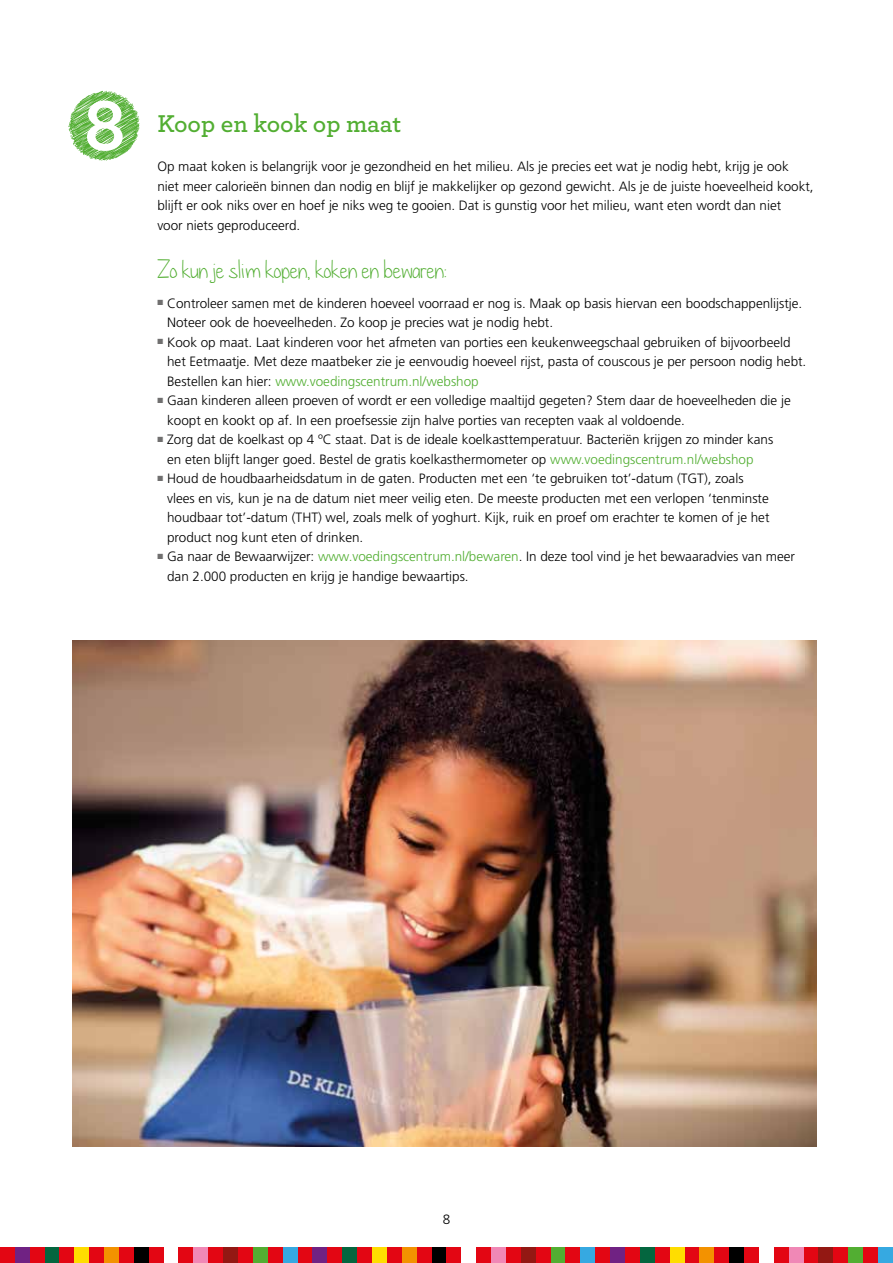
<style>
.page{position:relative;width:893px;height:1263px;background:#fff}
.page>*{position:absolute;margin:0;border:0;box-sizing:border-box;transform-origin:0 0}
.t1{font:700 76.8px "Archer";color:#fff}
.t2{font:600 25.5px "Archer";color:#52ae32}
.t3{font:24px "dandelioninthespring";letter-spacing:.01em;color:#52ae32}
.t4{font:300 13.5px/19.5px "Frutiger";color:#000}
.s1{color:#52ae32}
</style>
<div class="page">
<img style="left:72px;top:640px;width:744px;height:506px">
<div style="left:0;top:1248px;width:15px;height:15px;background:#e30613"></div>
<div style="left:15px;top:1248px;width:15px;height:15px;background:#702283"></div>
<div style="left:30px;top:1248px;width:15px;height:15px;background:#e30613"></div>
<div style="left:45px;top:1248px;width:14px;height:15px;background:#04663f"></div>
<div style="left:59px;top:1248px;width:15px;height:15px;background:#e30613"></div>
<div style="left:74px;top:1248px;width:15px;height:15px;background:#fd0"></div>
<div style="left:89px;top:1248px;width:15px;height:15px;background:#e30613"></div>
<div style="left:104px;top:1248px;width:15px;height:15px;background:#f39200"></div>
<div style="left:119px;top:1248px;width:15px;height:15px;background:#e30613"></div>
<div style="left:134px;top:1248px;width:15px;height:15px;background:#000"></div>
<div style="left:149px;top:1248px;width:15px;height:15px;background:#e30613"></div>
<div style="left:179px;top:1248px;width:14px;height:15px;background:#e30613"></div>
<div style="left:193px;top:1248px;width:15px;height:15px;background:#f088b6"></div>
<div style="left:208px;top:1248px;width:15px;height:15px;background:#e30613"></div>
<div style="left:223px;top:1248px;width:15px;height:15px;background:#931813"></div>
<div style="left:238px;top:1248px;width:15px;height:15px;background:#e30613"></div>
<div style="left:253px;top:1248px;width:15px;height:15px;background:#52ae32"></div>
<div style="left:268px;top:1248px;width:15px;height:15px;background:#e30613"></div>
<div style="left:283px;top:1248px;width:15px;height:15px;background:#36a9e1"></div>
<div style="left:298px;top:1248px;width:14px;height:15px;background:#e30613"></div>
<div style="left:312px;top:1248px;width:15px;height:15px;background:#702283"></div>
<div style="left:327px;top:1248px;width:15px;height:15px;background:#e30613"></div>
<div style="left:342px;top:1248px;width:15px;height:15px;background:#04663f"></div>
<div style="left:357px;top:1248px;width:15px;height:15px;background:#e30613"></div>
<div style="left:372px;top:1248px;width:15px;height:15px;background:#fd0"></div>
<div style="left:387px;top:1248px;width:15px;height:15px;background:#e30613"></div>
<div style="left:402px;top:1248px;width:15px;height:15px;background:#f39200"></div>
<div style="left:417px;top:1248px;width:15px;height:15px;background:#e30613"></div>
<div style="left:432px;top:1248px;width:14px;height:15px;background:#000"></div>
<div style="left:446px;top:1248px;width:15px;height:15px;background:#e30613"></div>
<div style="left:476px;top:1248px;width:15px;height:15px;background:#e30613"></div>
<div style="left:491px;top:1248px;width:15px;height:15px;background:#f088b6"></div>
<div style="left:506px;top:1248px;width:15px;height:15px;background:#e30613"></div>
<div style="left:521px;top:1248px;width:15px;height:15px;background:#931813"></div>
<div style="left:536px;top:1248px;width:15px;height:15px;background:#e30613"></div>
<div style="left:551px;top:1248px;width:14px;height:15px;background:#52ae32"></div>
<div style="left:565px;top:1248px;width:15px;height:15px;background:#e30613"></div>
<div style="left:580px;top:1248px;width:15px;height:15px;background:#36a9e1"></div>
<div style="left:595px;top:1248px;width:15px;height:15px;background:#e30613"></div>
<div style="left:610px;top:1248px;width:15px;height:15px;background:#702283"></div>
<div style="left:625px;top:1248px;width:15px;height:15px;background:#e30613"></div>
<div style="left:640px;top:1248px;width:15px;height:15px;background:#04663f"></div>
<div style="left:655px;top:1248px;width:15px;height:15px;background:#e30613"></div>
<div style="left:670px;top:1248px;width:15px;height:15px;background:#fd0"></div>
<div style="left:685px;top:1248px;width:14px;height:15px;background:#e30613"></div>
<div style="left:699px;top:1248px;width:15px;height:15px;background:#f39200"></div>
<div style="left:714px;top:1248px;width:15px;height:15px;background:#e30613"></div>
<div style="left:729px;top:1248px;width:15px;height:15px;background:#000"></div>
<div style="left:744px;top:1248px;width:15px;height:15px;background:#e30613"></div>
<div style="left:774px;top:1248px;width:15px;height:15px;background:#e30613"></div>
<div style="left:789px;top:1248px;width:15px;height:15px;background:#f088b6"></div>
<div style="left:804px;top:1248px;width:14px;height:15px;background:#e30613"></div>
<div style="left:818px;top:1248px;width:15px;height:15px;background:#931813"></div>
<div style="left:833px;top:1248px;width:15px;height:15px;background:#e30613"></div>
<div style="left:848px;top:1248px;width:15px;height:15px;background:#52ae32"></div>
<div style="left:863px;top:1248px;width:15px;height:15px;background:#e30613"></div>
<div style="left:878px;top:1248px;width:15px;height:15px;background:#36a9e1"></div>
<svg style="left:68px;top:91px;width:71px;height:70px"></svg>
<h1 class="t1" style="left:84px;top:64px;width:43px">8</h1>
<h2 class="t2" style="left:157px;top:104px;width:245px">Koop en kook op maat</h2>
<p class="t4" style="left:157px;top:157px;width:658px">Op maat koken is belangrijk voor je gezondheid en het milieu. Als je precies eet wat je nodig hebt, krijg je ook niet meer calorieën binnen dan nodig en blijf je makkelijker op gezond gewicht. Als je de juiste hoeveelheid kookt, blijft er ook niks over en hoef je niks weg te gooien. Dat is gunstig voor het milieu, want eten wordt dan niet<br>voor niets geproduceerd.</p>
<h3 class="t3" style="left:157px;top:253px;width:291px">Zo kun je slim kopen, koken en bewaren:</h3>
<p class="t4" style="left:167px;top:293px;width:637px;text-indent:-10px"><sup>■</sup> Controleer samen met de kinderen hoeveel voorraad er nog is. Maak op basis hiervan een boodschappenlijstje.<br>Noteer ook de hoeveelheden. Zo koop je precies wat je nodig hebt.</p>
<p class="t4" style="left:167px;top:332px;width:641px;text-indent:-10px"><sup>■</sup> Kook op maat. Laat kinderen voor het afmeten van porties een keukenweegschaal gebruiken of bijvoorbeeld het Eetmaatje. Met deze maatbeker zie je eenvoudig hoeveel rijst, pasta of couscous je per persoon nodig hebt.<br>Bestellen kan hier: <span class="s1">www.voedingscentrum.nl/webshop</span></p>
<p class="t4" style="left:167px;top:391px;width:625px;text-indent:-10px"><sup>■</sup> Gaan kinderen alleen proeven of wordt er een volledige maaltijd gegeten? Stem daar de hoeveelheden die je koopt en kookt op af. In een proefsessie zijn halve porties van recepten vaak al voldoende.</p>
<p class="t4" style="left:167px;top:430px;width:608px;text-indent:-10px"><sup>■</sup> Zorg dat de koelkast op 4 ºC staat. Dat is de ideale koelkasttemperatuur. Bacteriën krijgen zo minder kans en eten blijft langer goed. Bestel de gratis koelkasthermometer op <span class="s1">www.voedingscentrum.nl/webshop</span></p>
<p class="t4" style="left:167px;top:469px;width:604px;text-indent:-10px"><sup>■</sup> Houd de houdbaarheidsdatum in de gaten. Producten met een ‘te gebruiken tot’-datum (TGT), zoals vlees en vis, kun je na de datum niet meer veilig eten. De meeste producten met een verlopen ‘tenminste houdbaar tot’-datum (THT) wel, zoals melk of yoghurt. Kijk, ruik en proef om erachter te komen of je het product nog kunt eten of drinken.</p>
<p class="t4" style="left:167px;top:547px;width:629px;text-indent:-10px"><sup>■</sup> Ga naar de Bewaarwijzer: <span class="s1">www.voedingscentrum.nl/bewaren</span>. In deze tool vind je het bewaaradvies van meer dan 2.000 producten en krijg je handige bewaartips.</p>
<p class="t4" style="left:443px;top:1210px;width:9px">8</p>
</div>
